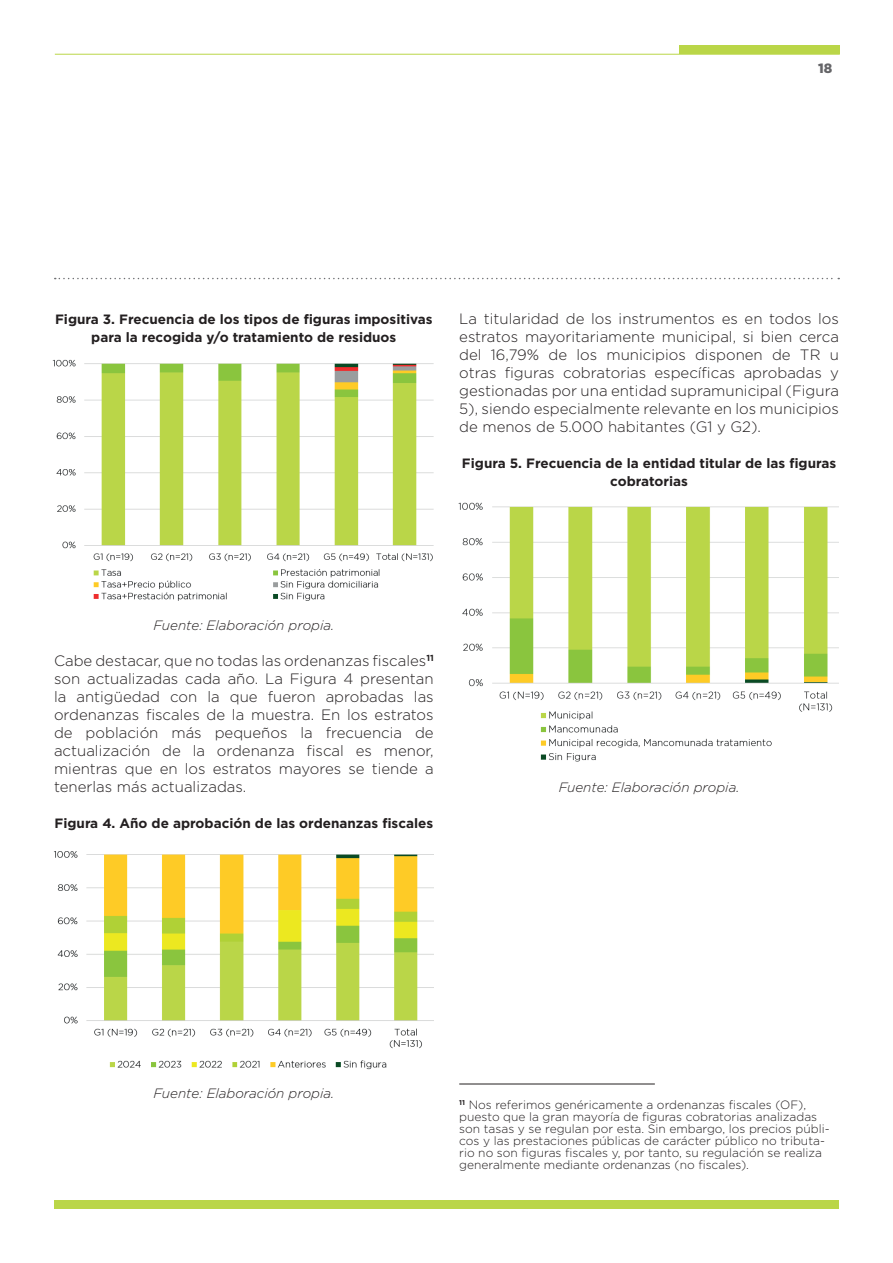
<style>
.page{position:relative;width:893px;height:1263px;background:#fff}
.page>*{position:absolute;margin:0;border:0;box-sizing:border-box;transform-origin:0 0}
.t1{font:300 15px/18px "Gotham";color:#231f20;text-align:justify}
.t2{font:700 13.5px/18px "Gotham";color:#231f20;text-align:center}
.t3{font:italic 300 13.5px "Gotham";color:#231f20}
.t4{font:900 13.5px "Gotham";color:#656568}
.t5{font:300 12px/12px "Gotham";color:#231f20}
</style>
<div class="page">
<div style="left:679px;top:46px;width:161px;height:8px;background:#bad648"></div>
<hr style="left:55px;top:54px;width:785px;height:1px;background:#bad648">
<div style="left:55px;top:1201px;width:784px;height:8px;background:#bad648"></div>
<svg style="left:55px;top:278px;width:784px;height:1px"></svg>
<hr style="left:459px;top:1084px;width:196px;height:1px;background:#231f20">
<img style="left:54px;top:851px;width:379px;height:219px">
<img style="left:52px;top:359px;width:381px;height:242px">
<img style="left:458px;top:502px;width:381px;height:260px">
<p class="t4" style="left:818px;top:58px;width:16px">18</p>
<p class="t2" style="left:55px;top:310px;width:379px">Figura 3. Frecuencia de los tipos de figuras impositivas para la recogida y/o tratamiento de residuos</p>
<p class="t1" style="left:459px;top:309px;width:381px">La titularidad de los instrumentos es en todos los estratos mayoritariamente municipal, si bien cerca del 16,79% de los municipios disponen de TR u otras figuras cobratorias específicas aprobadas y gestionadas por una entidad supramunicipal (Figura 5), siendo especialmente relevante en los municipios de menos de 5.000 habitantes (G1 y G2).</p>
<p class="t2" style="left:462px;top:454px;width:376px">Figura 5. Frecuencia de la entidad titular de las figuras cobratorias</p>
<p class="t3" style="left:153px;top:617px;width:182px">Fuente: Elaboración propia.</p>
<p class="t1" style="left:54px;top:651px;width:381px">Cabe destacar, que no todas las ordenanzas fiscales<sup>11 </sup>son actualizadas cada año. La Figura 4 presentan la antigüedad con la que fueron aprobadas las ordenanzas fiscales de la muestra. En los estratos de población más pequeños la frecuencia de actualización de la ordenanza fiscal es menor, mientras que en los estratos mayores se tiende a tenerlas más actualizadas.</p>
<p class="t2" style="left:55px;top:814px;width:380px">Figura 4. Año de aprobación de las ordenanzas fiscales</p>
<p class="t3" style="left:559px;top:779px;width:182px">Fuente: Elaboración propia.</p>
<p class="t3" style="left:153px;top:1085px;width:182px">Fuente: Elaboración propia.</p>
<p class="t5" style="left:459px;top:1099px;width:372px"><sup>11</sup> Nos referimos genéricamente a ordenanzas fiscales (OF), puesto que la gran mayoría de figuras cobratorias analizadas son tasas y se regulan por esta. Sin embargo, los precios públi&shy;cos y las prestaciones públicas de carácter público no tributa&shy;rio no son figuras fiscales y, por tanto, su regulación se realiza generalmente mediante ordenanzas (no fiscales).</p>
</div>
